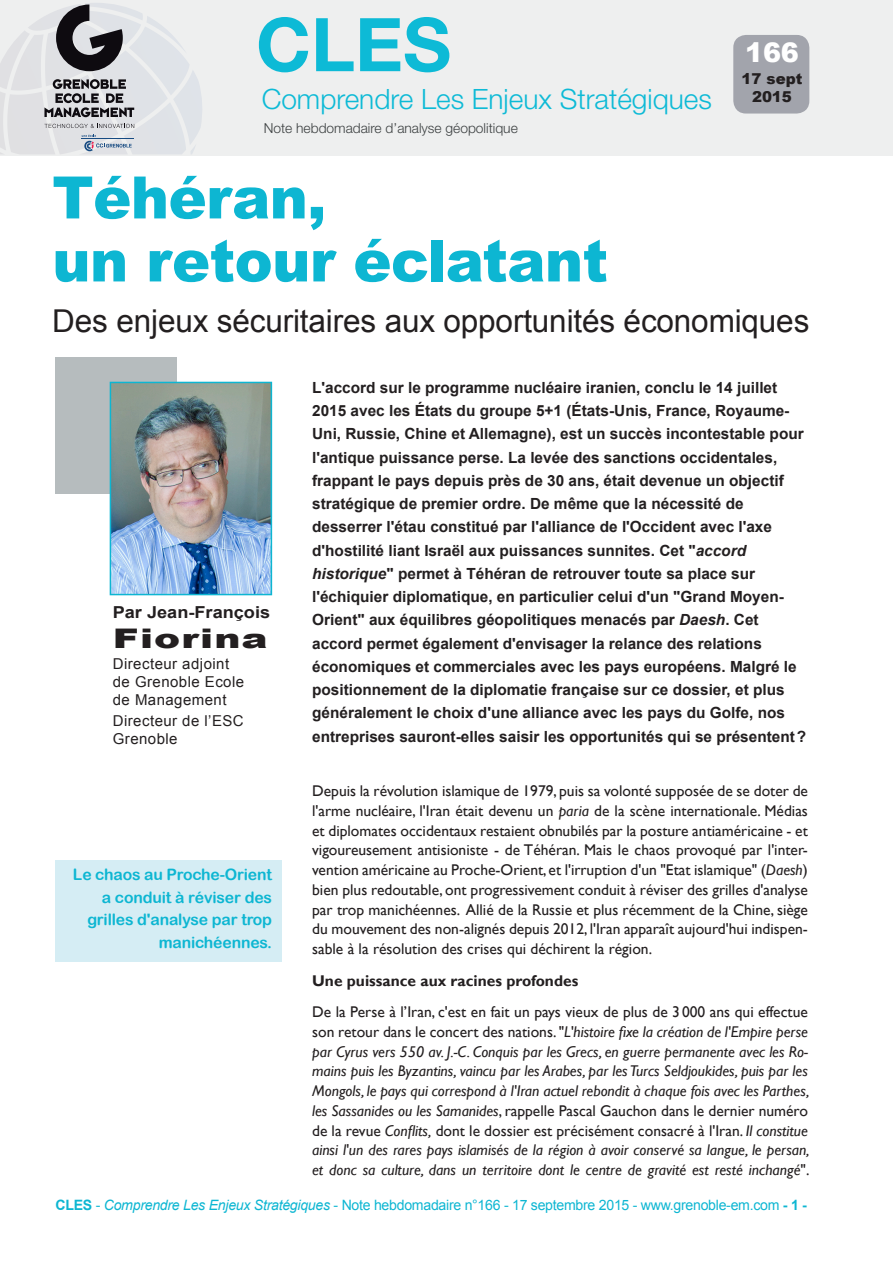
<style>
.page{position:relative;width:893px;height:1263px;background:#fff}
.page>*{position:absolute;margin:0;border:0;box-sizing:border-box;transform-origin:0 0}
.t1{font:700 74.1px "Helvetica Neue";color:#0dbad6}
.Titre_CLES{font:900 58.5px "Arial";letter-spacing:-.01em;color:#0db6d2}
.Titre_CLES-2{font:31.5px "Arial";letter-spacing:-.005em;color:#231f20}
.t2{font:300 28.05px "Helvetica Neue";color:#0dbad6}
.t3{font:900 27px "Arial";letter-spacing:.03em;color:#231f20;scale:1.45 1}
.Texte_courant_CLES{font:900 27px "Arial";color:#fff}
.t4{font:700 16.5px "Arial";color:#231f20;scale:1.1 1}
.Exergue_CLES{font:15.75px/22.5px "Arial Rounded MT Bold";letter-spacing:-.01em;color:#0db6d2;text-align:right}
.Texte_courant_CLES-2{font:italic 15.6px/19.6px "Gill Sans";color:#231f20;text-align:justify}
.Texte_courant_CLES-3{font:15.6px/19.6px "Gill Sans";color:#231f20;text-align:justify}
.Texte_courant_CLES-4{font:700 15.6px "Gill Sans";color:#231f20}
.Chapo_CLES{font:700 15.3px/23.2px "Arial";color:#231f20}
.t5{font:15px/18px "Arial";letter-spacing:.03em;color:#231f20}
.Texte_courant_CLES-5{font:900 15px "Arial";color:#231f20}
.t6{font:14.25px "Arial";letter-spacing:-.02em;color:#0db6d2}
.t7{font:300 13.8px "Helvetica Neue";color:#3d4142}
.s1{font-style:italic}
.s2{font-style:normal}
.s3{font-weight:700}
</style>
<div class="page">
<div style="left:56px;top:860px;width:225px;height:102px;background:#d5edf4"></div>
<div style="left:0;top:0;width:893px;height:155px;background:#eeefef"></div>
<svg style="left:0;top:3px;width:202px;height:151px"></svg>
<div style="left:56px;top:357px;width:121px;height:136px;background:#b6bcbe"></div>
<img style="left:113px;top:385px;width:156px;height:207px">
<div style="left:110px;top:382px;width:162px;height:213px;border:2px solid #0db6d2"></div>
<div style="left:733px;top:35px;width:76px;height:79px;background:#a2a4ac;border-radius:13px"></div>
<p class="t1" style="left:256px;top:-1px;width:197px">CLES</p>
<p class="t2" style="left:262px;top:82px;width:452px">Comprendre Les Enjeux Stratégiques</p>
<p class="t7" style="left:264px;top:120px;width:256px">Note hebdomadaire d’analyse géopolitique</p>
<p class="Texte_courant_CLES" style="left:745px;top:33px;width:55px">166</p>
<p class="Texte_courant_CLES-5" style="left:742px;top:68px;width:62px">17 sept</p>
<p class="Texte_courant_CLES-5" style="left:752px;top:86px;width:41px">2015</p>
<p class="Titre_CLES" style="left:52px;top:155px;width:276px">Téhéran,</p>
<p class="Titre_CLES" style="left:52px;top:218px;width:557px">un retour éclatant</p>
<p class="Titre_CLES-2" style="left:52px;top:301px;width:759px">Des enjeux sécuritaires aux opportunités économiques</p>
<p class="t4" style="left:113px;top:601px;width:145px">Par Jean-François</p>
<p class="t3" style="left:113px;top:618px;width:108px">Fiorina</p>
<p class="t5" style="left:113px;top:654px;width:118px">Directeur adjoint</p>
<p class="t5" style="left:113px;top:672px;width:133px">de Grenoble Ecole</p>
<p class="t5" style="left:113px;top:690px;width:115px">de Management</p>
<p class="t5" style="left:113px;top:711px;width:133px">Directeur de l’ESC<br>Grenoble</p>
<p class="Exergue_CLES" style="left:73px;top:863px;width:201px">Le chaos au Proche-Orient a conduit à réviser des grilles d'analyse par trop manichéennes.</p>
<p class="Chapo_CLES" style="left:312px;top:376px;width:496px">L'accord sur le programme nucléaire iranien, conclu le 14 juillet 2015 avec les États du groupe 5+1 (États-Unis, France, Royaume-Uni, Russie, Chine et Allemagne), est un succès incontestable pour l'antique puissance perse. La levée des sanctions occidentales, frappant le pays depuis près de 30 ans, était devenue un objectif stratégique de premier ordre. De même que la nécessité de desserrer l'étau constitué par l'alliance de l'Occident avec l'axe d'hostilité liant Israël aux puissances sunnites. Cet "<span class="s1">accord historique</span>" permet à Téhéran de retrouver toute sa place sur l'échiquier diplomatique, en particulier celui d'un "Grand Moyen-Orient" aux équilibres géopolitiques menacés par <span class="s1">Daesh</span>. Cet accord permet également d'envisager la relance des relations économiques et commerciales avec les pays européens. Malgré le positionnement de la diplomatie française sur ce dossier, et plus généralement le choix d'une alliance avec les pays du Golfe, nos entreprises sauront-elles saisir les opportunités qui se présentent?</p>
<p class="Texte_courant_CLES-3" style="left:312px;top:781px;width:497px">Depuis la révolution islamique de 1979, puis sa volonté supposée de se doter de l'arme nucléaire, l'Iran était devenu un <span class="s1">paria</span> de la scène internationale. Médias et diplomates occidentaux restaient obnubilés par la posture antiaméricaine - et vigoureusement antisioniste - de Téhéran. Mais le chaos provoqué par l'inter&shy;vention américaine au Proche-Orient, et l'irruption d'un "Etat islamique" (<span class="s1">Daesh</span>) bien plus redoutable, ont progressivement conduit à réviser des grilles d'analyse par trop manichéennes. Allié de la Russie et plus récemment de la Chine, siège du mouvement des non-alignés depuis 2012, l'Iran apparaît aujourd'hui indispen&shy;sable à la résolution des crises qui déchirent la région.</p>
<p class="Texte_courant_CLES-4" style="left:312px;top:971px;width:268px">Une puissance aux racines profondes</p>
<p class="Texte_courant_CLES-2" style="left:312px;top:1002px;width:499px"><span class="s2">De la Perse à l’Iran, c'est en fait un pays vieux de plus de 3 000 ans qui effectue son retour dans le concert des nations. "</span>L'histoire fixe la création de l'Empire perse par Cyrus vers 550 av. J.-C. Conquis par les Grecs, en guerre permanente avec les Ro&shy;mains puis les Byzantins, vaincu par les Arabes, par les Turcs Seldjoukides, puis par les Mongols, le pays qui correspond à l'Iran actuel rebondit à chaque fois avec les Parthes, les Sassanides ou les Samanides<span class="s2">, rappelle Pascal Gauchon dans le dernier numéro de la revue</span> Conflits, <span class="s2">dont le dossier est précisément consacré à l'Iran.</span> Il constitue ainsi l'un des rares pays islamisés de la région à avoir conservé sa langue, le persan, et donc sa culture, dans un territoire dont le centre de gravité est resté inchangé<span class="s2">".</span></p>
<p class="t6" style="left:56px;top:1195px;width:753px"><span class="s3">CLES</span> - <span class="s1">Comprendre Les Enjeux Stratégiques</span> - Note hebdomadaire n°166 - 17 septembre 2015 - www.grenoble-em.com <span class="s3">- 1 -</span></p>
</div>
